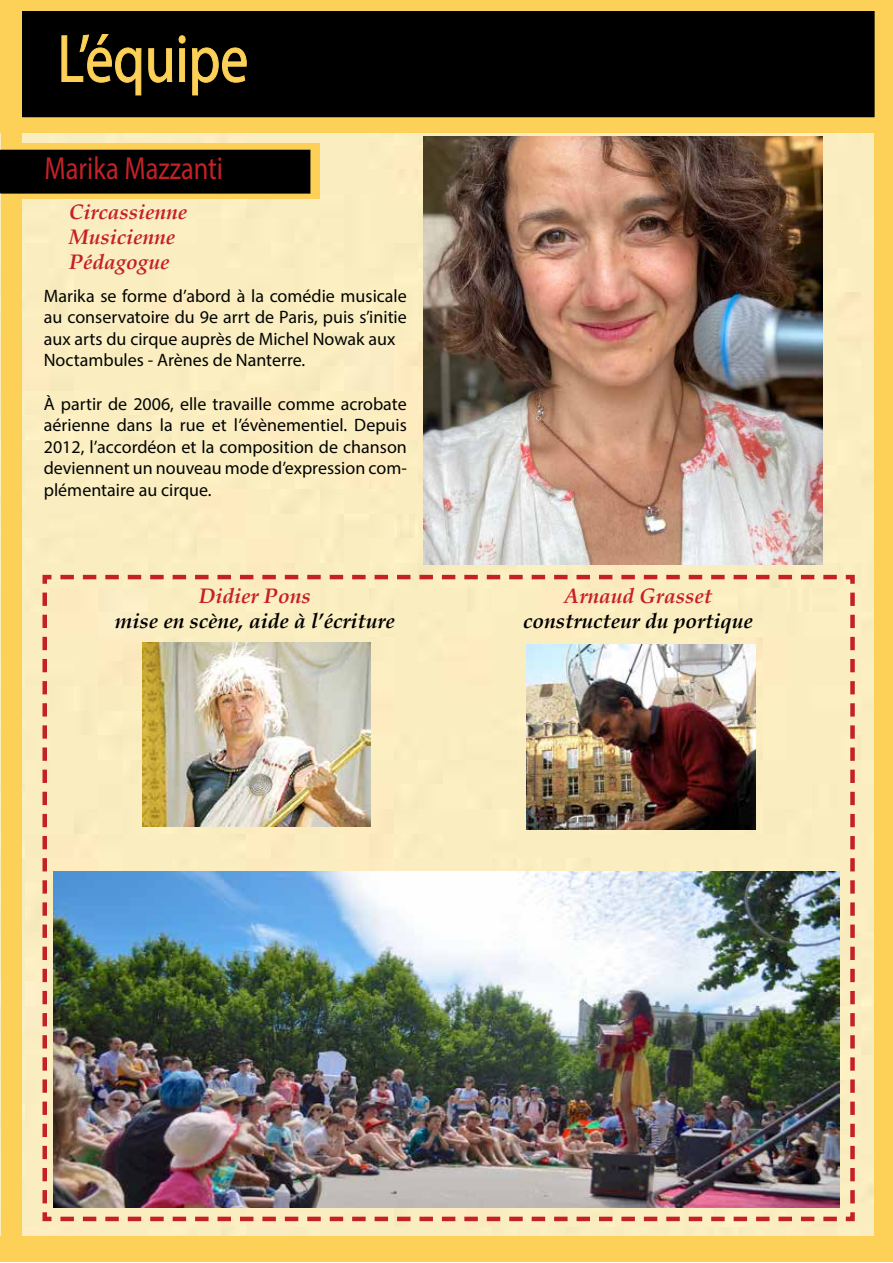
<style>
.page{position:relative;width:893px;height:1263px;background:#fff}
.page>*{position:absolute;margin:0;border:0;box-sizing:border-box;transform-origin:0 0}
.t1{font:67.8px "Myriad Pro";color:#fdd157;scale:.82 1}
.t2{font:31.95px "Myriad Pro";color:#c42127;scale:.82 1}
.t3{font:italic 700 21px/25.2px "Book Antiqua";color:#c42127}
.t4{font:italic 700 21px "Book Antiqua";color:#000}
.t5{font:18px/21.6px "Myriad Pro";color:#020403}
</style>
<div class="page">
<div style="left:22px;top:133px;width:853px;height:1103px;background:#faedc0"></div>
<div style="left:1px;top:53px;width:21px;height:1206px;background:#fdd157"></div>
<svg style="left:40px;top:573px;width:817px;height:650px;background:#f5ddb4"></svg>
<div style="left:875px;top:0;width:18px;height:1259px;background:#fdd157"></div>
<div style="left:1px;top:0;width:890px;height:133px;background:#fdd157"></div>
<div style="left:23px;top:12px;width:851px;height:105px;background:#000"></div>
<div style="left:22px;top:11px;width:853px;height:106px;border:1px solid #000"></div>
<svg style="left:61px;top:34px;width:81px;height:62px"></svg>
<svg style="left:148px;top:48px;width:24px;height:35px"></svg>
<svg style="left:178px;top:35px;width:8px;height:47px"></svg>
<svg style="left:192px;top:47px;width:55px;height:49px"></svg>
<div style="left:0;top:1236px;width:893px;height:26px;background:#fdd157"></div>
<svg style="left:22px;top:144px;width:298px;height:55px;background:#ebc250"></svg>
<div style="left:1px;top:150px;width:309px;height:43px;background:#000"></div>
<img style="left:53px;top:872px;width:787px;height:335px">
<img style="left:424px;top:136px;width:398px;height:429px">
<img style="left:527px;top:645px;width:228px;height:184px">
<img style="left:142px;top:642px;width:229px;height:185px">
<h1 class="t1" style="left:58px;top:17px;width:234px">L’équipe</h1>
<h2 class="t2" style="left:45px;top:149px;width:219px">Marika Mazzanti</h2>
<p class="t3" style="left:69px;top:199px;width:120px">Circassienne<br>Musicienne<br>Pédagogue</p>
<p class="t5" style="left:44px;top:284px;width:365px">Marika se forme d’abord à la comédie musicale au conservatoire du 9e arrt de Paris, puis s’initie aux arts du cirque auprès de Michel Nowak aux Noctambules - Arènes de Nanterre.</p>
<p class="t5" style="left:44px;top:392px;width:365px;text-align:justify">À partir de 2006, elle travaille comme acrobate aérienne dans la rue et l’évènementiel. Depuis 2012, l’accordéon et la composition de chanson deviennent un nouveau mode d’expression com&shy;plémentaire au cirque.</p>
<p class="t3" style="left:199px;top:583px;width:113px">Didier Pons</p>
<p class="t4" style="left:115px;top:608px;width:281px">mise en scène, aide à l’écriture</p>
<p class="t3" style="left:564px;top:583px;width:149px">Arnaud Grasset</p>
<p class="t4" style="left:523px;top:608px;width:231px">constructeur du portique</p>
</div>
